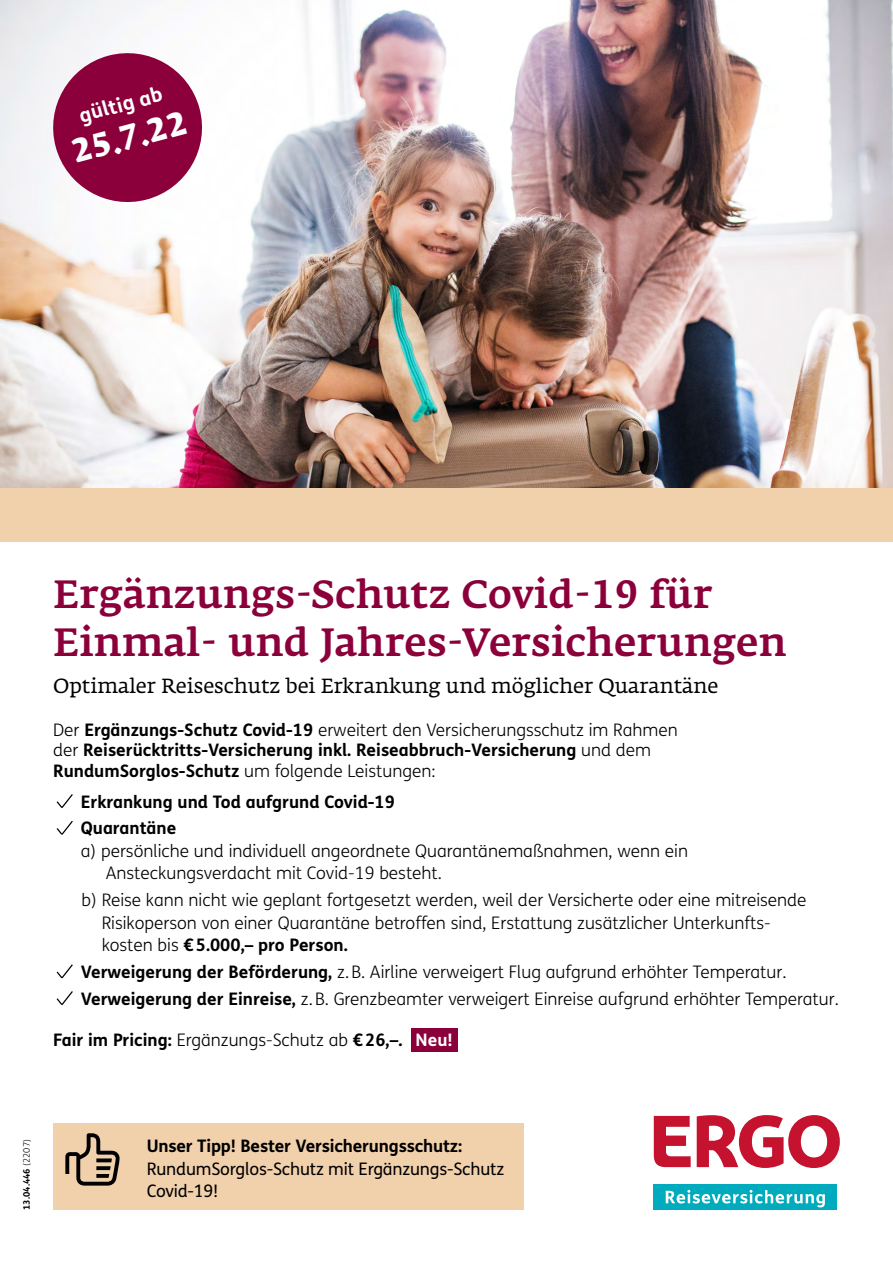
<style>
.page{position:relative;width:893px;height:1263px;background:#fff}
.page>*{position:absolute;margin:0;border:0;box-sizing:border-box;transform-origin:0 0}
.t1{font:500 39px/47.8px "Fedra Serif A Pro";letter-spacing:.01em;color:#8b003a}
.t2{font:700 33px "Fedra Serif A Pro";color:#fff}
.t3{font:20.25px "Fedra Serif A Pro";color:#000}
.t4{font:700 20.25px "FS Me";color:#fff}
.t5{font:300 17.25px/22.5px "FS Me";color:#000}
.t6{font:700 17.25px/20.2px "FS Me";color:#000}
.t7{font:17.25px/22.5px "FS Me";letter-spacing:-.01em;color:#000}
.t8{font:700 17.25px "FS Me";color:#fff}
.t9{font:700 9px "FS Me";color:#000}
.s1{font-weight:300}
.s2{font-weight:700}
</style>
<div class="page">
<img style="left:0;top:0;width:893px;height:488px">
<div style="left:0;top:488px;width:893px;height:53px;background:#f1d0ac"></div>
<svg style="left:697px;top:1115px;width:143px;height:53px"></svg>
<svg style="left:654px;top:1116px;width:37px;height:51px"></svg>
<div style="left:654px;top:1184px;width:183px;height:26px;background:#00abbd"></div>
<svg style="left:666px;top:1190px;width:159px;height:17px"></svg>
<svg style="left:57px;top:794px;width:16px;height:14px"></svg>
<svg style="left:57px;top:821px;width:16px;height:14px"></svg>
<svg style="left:57px;top:964px;width:16px;height:14px"></svg>
<svg style="left:57px;top:991px;width:16px;height:14px"></svg>
<div style="left:53px;top:1124px;width:470px;height:86px;background:#f1d0ac"></div>
<svg style="left:65px;top:1133px;width:55px;height:52px"></svg>
<svg style="left:45px;top:45px;width:165px;height:165px"></svg>
<div style="left:411px;top:1028px;width:47px;height:23px;background:#8b003a"></div>
<p class="t4" style="left:75px;top:100px;width:87px;rotate:-15deg">gültig ab</p>
<h2 class="t2" style="left:68px;top:133px;width:119px;rotate:-15deg">25.7.22</h2>
<h1 class="t1" style="left:53px;top:571px;width:735px">Ergänzungs-Schutz Covid-19 für<br>Einmal- und Jahres-Versicherungen</h1>
<p class="t3" style="left:53px;top:674px;width:667px">Optimaler Reiseschutz bei Erkrankung und möglicher Quarantäne</p>
<p class="t6" style="left:53px;top:719px;width:626px"><span class="s1">Der</span> Ergänzungs-Schutz Covid-19 <span class="s1">erweitert den Versicherungsschutz im Rahmen der</span> Reiserücktritts-Versicherung inkl. Reiseabbruch-Versicherung <span class="s1">und dem<br></span>RundumSorglos-Schutz <span class="s1">um folgende Leistungen:</span></p>
<p class="t6" style="left:81px;top:787px;width:316px;line-height:26.7px">Erkrankung und Tod aufgrund Covid-19<br>Quarantäne</p>
<p class="t5" style="left:106px;top:839px;width:584px;text-indent:-25px">a) persönliche und individuell angeordnete Quarantänemaßnahmen, wenn ein<br>Ansteckungsverdacht mit Covid-19 besteht.</p>
<p class="t5" style="left:102px;top:888px;width:706px;text-indent:-20px">b) Reise kann nicht wie geplant fortgesetzt werden, weil der Versicherte oder eine mitreisende<br>Risikoperson von einer Quarantäne betroffen sind, Erstattung zusätzlicher Unterkunfts&shy;kosten bis <span class="s2">€5.000,– pro Person.</span></p>
<p class="t5" style="left:81px;top:958px;width:759px;line-height:26.7px"><span class="s2">Verweigerung der Beförderung,</span> z.B. Airline verweigert Flug aufgrund erhöhter Temperatur.<br><span class="s2">Verweigerung der Einreise,</span> z.B. Grenzbeamter verweigert Einreise aufgrund erhöhter Temperatur.</p>
<p class="t6" style="left:53px;top:1029px;width:351px">Fair im Pricing: <span class="s1">Ergänzungs-Schutz ab</span> €26,–.</p>
<p class="t8" style="left:416px;top:1026px;width:39px">Neu!</p>
<p class="t9" style="left:20px;top:1210px;width:72px;rotate:-90deg">13.04.446 <span class="s1">(2207)</span></p>
<p class="t6" style="left:147px;top:1135px;width:317px">Unser Tipp! Bester Versicherungsschutz:</p>
<p class="t7" style="left:147px;top:1157px;width:359px">RundumSorglos-Schutz mit Ergänzungs-Schutz<br>Covid-19!</p>
</div>
